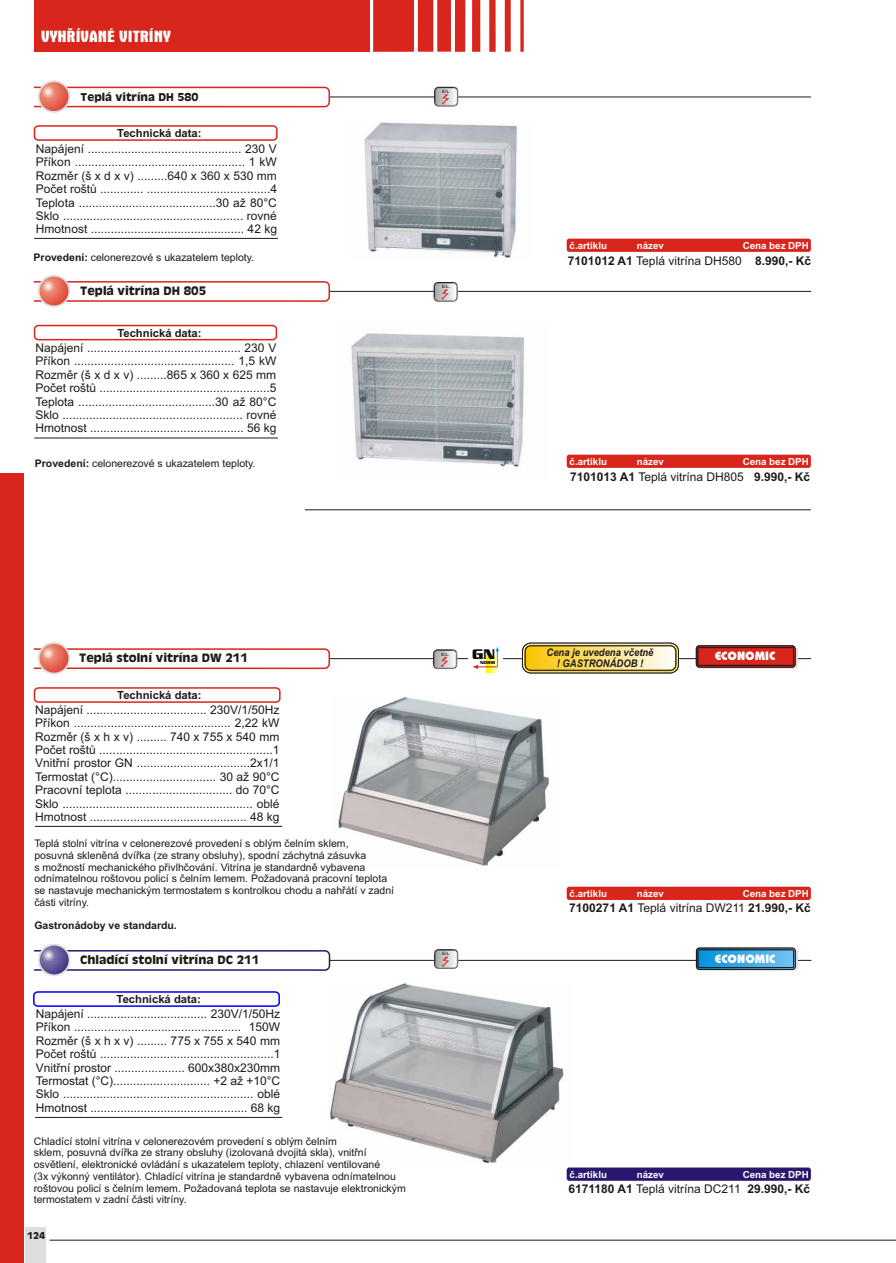
<style>
.page{position:relative;width:896px;height:1263px;background:#fff}
.page>*{position:absolute;margin:0;border:0;box-sizing:border-box;transform-origin:0 0}
.t1{font:700 condensed 16.5px "Aurora BT";color:#fff;scale:1.21 1}
.t2{font:700 14.4px "Serpentine D";color:#0a0a0d}
.t3{font:12px/13.4px "Arial";color:#1f1a17;text-align:justify}
.t4{font:700 12px "Arial";color:#1f1a17}
.t5{font:800 12px "Bahamas";color:#fff}
.t6{font:700 11.25px "Antique Olive CE";color:#1f1a17}
.t7{font:700 11.25px "Arial";color:#1f1a17}
.t8{font:10.5px/11.7px "Arial";color:#1f1a17}
.t9{font:italic 700 10.5px/11.7px "Arial";color:#1f1a17;text-align:center;scale:.9 1}
.t10{font:700 10.5px "Arial";color:#1f1a17}
.t11{font:700 10.5px "Antique Olive CE";color:#1f1a17}
.t12{font:700 9.75px "Arial";color:#fff}
.t13{font:700 9px "Antique Olive CE";color:#1f1a17}
.t14{font:4.35px "Arial";color:#1f1a17;scale:1.47 1}
.t15{font:700 4.35px "Serpentine D";color:#0a0a0d}
.s1{font-weight:700}
.s2{font-weight:400}
</style>
<div class="page">
<img style="left:338px;top:697px;width:211px;height:169px">
<img style="left:330px;top:983px;width:234px;height:180px">
<img style="left:364px;top:122px;width:153px;height:136px">
<img style="left:351px;top:333px;width:173px;height:134px">
<hr style="left:330px;top:960px;width:481px;height:1px;background:#1f1a17">
<svg style="left:34px;top:949px;width:297px;height:22px"></svg>
<svg style="left:38px;top:944px;width:32px;height:32px"></svg>
<svg style="left:40px;top:945px;width:29px;height:29px"></svg>
<hr style="left:329px;top:658px;width:481px;height:1px;background:#1f1a17">
<svg style="left:33px;top:648px;width:297px;height:22px"></svg>
<svg style="left:38px;top:642px;width:32px;height:32px"></svg>
<svg style="left:40px;top:644px;width:28px;height:29px"></svg>
<hr style="left:329px;top:291px;width:481px;height:1px;background:#1f1a17">
<svg style="left:33px;top:280px;width:297px;height:23px"></svg>
<svg style="left:38px;top:275px;width:32px;height:32px"></svg>
<svg style="left:40px;top:277px;width:28px;height:28px"></svg>
<svg style="left:373px;top:0;width:150px;height:52px"></svg>
<div style="left:34px;top:0;width:335px;height:52px;background:#d9261c"></div>
<hr style="left:329px;top:97px;width:481px;height:1px;background:#1f1a17">
<svg style="left:33px;top:86px;width:297px;height:22px"></svg>
<svg style="left:38px;top:80px;width:32px;height:33px"></svg>
<svg style="left:40px;top:82px;width:28px;height:29px"></svg>
<div style="left:26px;top:1227px;width:20px;height:36px;background:#dedede"></div>
<hr style="left:49px;top:1240px;width:846px;height:1px;background:#1f1a17">
<div style="left:0;top:474px;width:24px;height:789px;background:#d9261c"></div>
<svg style="left:434px;top:87px;width:24px;height:19px"></svg>
<svg style="left:433px;top:282px;width:24px;height:20px"></svg>
<hr style="left:305px;top:509px;width:505px;height:1px;background:#1f1a17">
<svg style="left:33px;top:125px;width:245px;height:16px"></svg>
<svg style="left:33px;top:324px;width:245px;height:17px"></svg>
<hr style="left:34px;top:238px;width:244px;height:1px;background:#1f1a17">
<hr style="left:34px;top:438px;width:244px;height:1px;background:#1f1a17">
<div style="left:566px;top:239px;width:244px;height:13px;background:#d9261c;border-radius:3px"></div>
<svg style="left:433px;top:649px;width:24px;height:20px"></svg>
<svg style="left:434px;top:949px;width:24px;height:20px"></svg>
<div style="left:468px;top:643px;width:34px;height:32px;background:#fff"></div>
<svg style="left:486px;top:669px;width:13px;height:3px"></svg>
<svg style="left:472px;top:647px;width:27px;height:22px"></svg>
<svg style="left:522px;top:643px;width:156px;height:30px;background:#dcc571"></svg>
<svg style="left:695px;top:645px;width:102px;height:23px;background:#af2921"></svg>
<svg style="left:695px;top:948px;width:102px;height:23px;background:#3f92bc"></svg>
<svg style="left:33px;top:687px;width:248px;height:16px"></svg>
<svg style="left:33px;top:991px;width:247px;height:16px"></svg>
<hr style="left:35px;top:826px;width:247px;height:1px;background:#1f1a17">
<hr style="left:35px;top:1117px;width:247px;height:1px;background:#1f1a17">
<div style="left:566px;top:455px;width:244px;height:13px;background:#d9261c;border-radius:3px"></div>
<div style="left:566px;top:887px;width:244px;height:13px;background:#d9261c;border-radius:3px"></div>
<div style="left:566px;top:1167px;width:244px;height:14px;background:#291770;border-radius:3px"></div>
<h1 class="t1" style="left:41px;top:30px;width:109px">VYHØÍVANÉ VITRÍNY</h1>
<p class="t11" style="left:81px;top:93px;width:119px">Teplá vitrína DH 580</p>
<p class="t7" style="left:117px;top:129px;width:86px">Technická data:</p>
<p class="t3" style="left:36px;top:143px;width:242px">Napájení .............................................. 230 V Pøíkon ................................................... 1 kW Rozmìr (š x d x v) .........640 x 360 x 530 mm Poèet roštù ............. .....................................4<br>Teplota .........................................30 až 80°C Sklo ...................................................... rovné Hmotnost .............................................. 42 kg</p>
<p class="t8" style="left:34px;top:253px;width:222px"><span class="s1">Provedení:</span> celonerezové s ukazatelem teploty.</p>
<p class="t6" style="left:80px;top:286px;width:127px">Teplá vitrína DH 805</p>
<p class="t7" style="left:117px;top:328px;width:86px">Technická data:</p>
<p class="t3" style="left:35px;top:342px;width:242px">Napájení .............................................. 230 V</p>
<p class="t3" style="left:35px;top:355px;width:242px">Pøíkon ................................................ 1,5 kW Rozmìr (š x d x v) .........865 x 360 x 625 mm Poèet roštù ...................................................5<br>Teplota .........................................30 až 80°C Sklo ...................................................... rovné Hmotnost .............................................. 56 kg</p>
<p class="t8" style="left:35px;top:459px;width:222px"><span class="s1">Provedení:</span> celonerezové s ukazatelem teploty.</p>
<p class="t14" style="left:442px;top:90px;width:7px">EL</p>
<p class="t14" style="left:441px;top:285px;width:7px">EL</p>
<p class="t12" style="left:569px;top:242px;width:39px">è.artiklu</p>
<p class="t12" style="left:636px;top:242px;width:29px">název</p>
<p class="t12" style="left:742px;top:242px;width:68px">Cena bez DPH</p>
<p class="t4" style="left:567px;top:256px;width:245px">7101012 A1 <span class="s2">Teplá vitrína DH580</span> 8.990,- Kè</p>
<p class="t12" style="left:569px;top:458px;width:39px">è.artiklu</p>
<p class="t12" style="left:636px;top:458px;width:29px">název</p>
<p class="t12" style="left:742px;top:458px;width:68px">Cena bez DPH</p>
<p class="t4" style="left:570px;top:472px;width:241px">7101013 A1 <span class="s2">Teplá vitrína DH805</span> 9.990,- Kè</p>
<p class="t6" style="left:79px;top:653px;width:170px">Teplá stolní vitrína DW 211</p>
<p class="t7" style="left:117px;top:691px;width:86px">Technická data:</p>
<p class="t3" style="left:35px;top:704px;width:246px">Napájení .................................... 230V/1/50Hz Pøíkon ............................................... 2,22 kW Rozmìr (š x h x v) ......... 740 x 755 x 540 mm Poèet roštù ....................................................1<br>Vnitøní prostor GN ..................................2x1/1<br>Termostat (°C)............................... 30 až 90°C Pracovní teplota ................................ do 70°C Sklo ......................................................... oblé Hmotnost ............................................... 48 kg</p>
<p class="t8" style="left:34px;top:838px;width:361px">Teplá stolní vitrína v celonerezové provedení s oblým èelním sklem,<br>posuvná sklenìná dvíøka (ze strany obsluhy), spodní záchytná zásuvka<br>s možností mechanického pøivlhèování. Vitrína je standardnì vybavena odnímatelnou roštovou policí s èelním lemem. Požadovaná pracovní teplota se nastavuje mechanickým termostatem s kontrolkou chodu a nahøátí v zadní èásti vitríny.</p>
<p class="t10" style="left:34px;top:922px;width:144px">Gastronádoby ve standardu.</p>
<p class="t6" style="left:80px;top:955px;width:180px">Chladící stolní vitrína DC 211</p>
<p class="t7" style="left:117px;top:995px;width:86px">Technická data:</p>
<p class="t3" style="left:36px;top:1008px;width:246px">Napájení .................................... 230V/1/50Hz Pøíkon .................................................. 150W Rozmìr (š x h x v) ......... 775 x 755 x 540 mm Poèet roštù ....................................................1<br>Vnitøní prostor ..................... 600x380x230mm Termostat (°C)............................. +2 až +10°C Sklo ......................................................... oblé Hmotnost ............................................... 68 kg</p>
<p class="t8" style="left:34px;top:1136px;width:373px">Chladící stolní vitrína v celonerezovém provedení s oblým èelním<br>sklem, posuvná dvíøka ze strany obsluhy (izolovaná dvojitá skla), vnitøní osvìtlení, elektronické ovládání s ukazatelem teploty, chlazení ventilované<br>(3x výkonný ventilátor). Chladící vitrína je standardnì vybavena odnímatelnou roštovou policí s èelním lemem. Požadovaná teplota se nastavuje elektronickým termostatem v zadní èásti vitríny.</p>
<p class="t13" style="left:27px;top:1231px;width:19px">124</p>
<p class="t14" style="left:441px;top:652px;width:7px">EL</p>
<p class="t2" style="left:472px;top:647px;width:24px">GN</p>
<p class="t15" style="left:480px;top:660px;width:16px">NORM</p>
<p class="t14" style="left:442px;top:952px;width:7px">EL</p>
<p class="t9" style="left:546px;top:647px;width:120px">Cena je uvedena vèetnì ! GASTRONÁDOB !</p>
<p class="t5" style="left:714px;top:651px;width:62px">ECONOMIC</p>
<p class="t12" style="left:569px;top:890px;width:39px">è.artiklu</p>
<p class="t12" style="left:636px;top:890px;width:29px">název</p>
<p class="t12" style="left:742px;top:890px;width:68px">Cena bez DPH</p>
<p class="t4" style="left:569px;top:903px;width:243px">7100271 A1 <span class="s2">Teplá vitrína DW211</span> 21.990,- Kè</p>
<p class="t5" style="left:714px;top:953px;width:62px">ECONOMIC</p>
<p class="t12" style="left:569px;top:1170px;width:39px">è.artiklu</p>
<p class="t12" style="left:636px;top:1170px;width:29px">název</p>
<p class="t12" style="left:742px;top:1170px;width:68px">Cena bez DPH</p>
<p class="t4" style="left:568px;top:1184px;width:243px">6171180 A1 <span class="s2">Teplá vitrína DC211</span> 29.990,- Kè</p>
</div>
